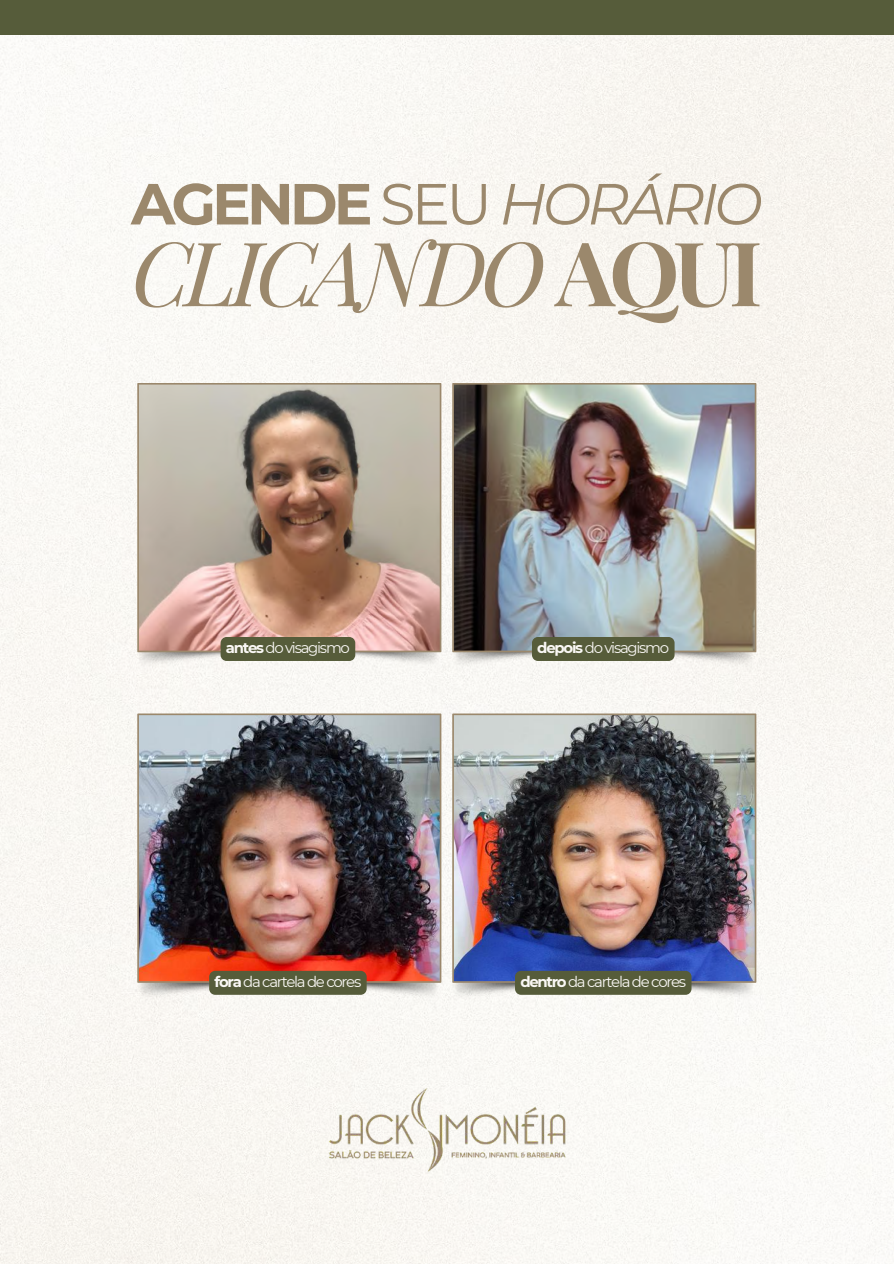
<style>
.page{position:relative;width:894px;height:1264px;background:#fff}
.page>*{position:absolute;margin:0;border:0;box-sizing:border-box;transform-origin:0 0}
.t1{font:italic 89.1px "Playfair Display";letter-spacing:-.07em;color:#9b886c}
.t2{font:italic 57.9px "Montserrat";letter-spacing:-.07em;color:#9b886c}
.t3{font:14.85px "Montserrat";letter-spacing:-.085em;color:#faf8f5}
.s1{font-weight:700;font-style:normal}
.s2{font-style:normal}
.s3{font-weight:700}
</style>
<div class="page">
<div style="left:0;top:35px;width:893px;height:1228px;background:#f9f7f3"></div>
<img style="left:452px;top:652px;width:302px;height:19px">
<img style="left:137px;top:652px;width:302px;height:19px">
<svg style="left:137px;top:383px;width:304px;height:269px;background:#b49c8c"></svg>
<img style="left:452px;top:383px;width:304px;height:269px">
<img style="left:452px;top:982px;width:302px;height:21px">
<img style="left:137px;top:982px;width:302px;height:21px">
<img style="left:137px;top:713px;width:304px;height:269px">
<img style="left:452px;top:713px;width:304px;height:269px">
<img style="left:326px;top:1084px;width:241px;height:89px">
<div style="left:0;top:0;width:893px;height:35px;background:#565c3a"></div>
<div style="left:209px;top:970px;width:157px;height:24px;background:#565c3a;border-radius:6px"></div>
<div style="left:515px;top:970px;width:176px;height:24px;background:#565c3a;border-radius:6px"></div>
<div style="left:220px;top:637px;width:135px;height:24px;background:#565c3a"></div>
<div style="left:532px;top:637px;width:142px;height:24px;background:#565c3a"></div>
<h2 class="t2" style="left:131px;top:168px;width:633px"><span class="s1">AGENDE</span> <span class="s2">SEU</span> HORÁRIO</h2>
<h1 class="t1" style="left:131px;top:210px;width:632px">CLICANDO <span class="s1">AQUI</span></h1>
<p class="t3" style="left:226px;top:639px;width:125px"><span class="s3">antes</span> do visagismo</p>
<p class="t3" style="left:537px;top:639px;width:133px"><span class="s3">depois</span> do visagismo</p>
<p class="t3" style="left:214px;top:972px;width:148px"><span class="s3">fora</span> da cartela de cores</p>
<p class="t3" style="left:520px;top:972px;width:167px"><span class="s3">dentro</span> da cartela de cores</p>
</div>
